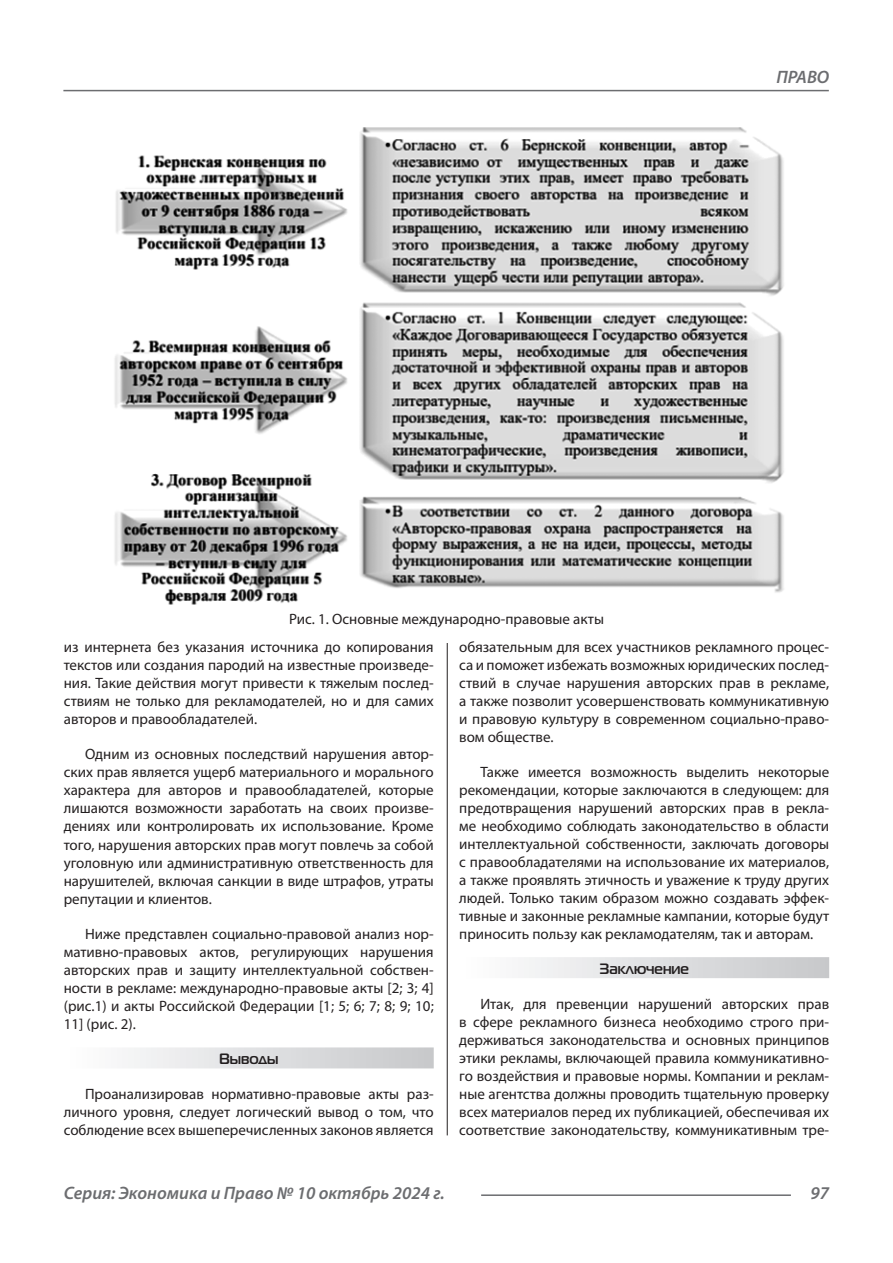
<style>
.page{position:relative;width:893px;height:1263px;background:#fff}
.page>*{position:absolute;margin:0;border:0;box-sizing:border-box;transform-origin:0 0}
.t1{font:italic 600 18px "Myriad Pro";color:#6c6d70}
.Статья_текст{font:15px/18px "Myriad Pro";color:#231f20;text-align:justify}
.Статья_подзаголовок{font:700 15px "Magistral C";color:#231f20}
</style>
<div class="page">
<hr style="left:447px;top:128px;width:1px;height:1007px;background:#231f20">
<hr style="left:63px;top:90px;width:766px;height:1px;background:#6c6d70">
<hr style="left:481px;top:1194px;width:310px;height:2px;background:#6c6d70">
<div style="left:64px;top:1047px;width:370px;height:21px;background:linear-gradient(to right,#fefeff,#c6c8ca)"></div>
<div style="left:459px;top:957px;width:370px;height:21px;background:linear-gradient(to right,#fefeff,#c6c8ca)"></div>
<div style="left:443px;top:624px;width:9px;height:18px;background:#fff"></div>
<img style="left:114px;top:127px;width:670px;height:479px">
<p class="t1" style="left:776px;top:66px;width:54px">ПРАВО</p>
<p class="Статья_текст" style="left:289px;top:609px;width:316px">Рис. 1. Основные международно-правовые акты</p>
<p class="Статья_текст" style="left:64px;top:638px;width:371px">из интернета без указания источника до копирования текстов или создания пародий на известные произведе&shy;ния. Такие действия могут привести к тяжелым послед&shy;ствиям не только для рекламодателей, но и для самих авторов и правообладателей.</p>
<p class="Статья_текст" style="left:64px;top:745px;width:371px;text-indent:21px">Одним из основных последствий нарушения автор&shy;ских прав является ущерб материального и морального характера для авторов и правообладателей, которые лишаются возможности заработать на своих произве&shy;дениях или контролировать их использование. Кроме того, нарушения авторских прав могут повлечь за собой уголовную или административную ответственность для нарушителей, включая санкции в виде штрафов, утраты репутации и клиентов.</p>
<p class="Статья_текст" style="left:64px;top:924px;width:371px;text-indent:21px">Ниже представлен социально-правовой анализ нор&shy;мативно-правовых актов, регулирующих нарушения авторских прав и защиту интеллектуальной собствен&shy;ности в рекламе: международно-правовые акты [2; 3; 4] (рис.1) и акты Российской Федерации [1; 5; 6; 7; 8; 9; 10; 11] (рис. 2).</p>
<p class="Статья_подзаголовок" style="left:219px;top:1050px;width:61px">Выводы</p>
<p class="Статья_текст" style="left:64px;top:1085px;width:371px;text-indent:21px">Проанализировав нормативно-правовые акты раз&shy;личного уровня, следует логический вывод о том, что соблюдение всех вышеперечисленных законов является</p>
<p class="Статья_текст" style="left:459px;top:638px;width:371px">обязательным для всех участников рекламного процес&shy;са и поможет избежать возможных юридических послед&shy;ствий в случае нарушения авторских прав в рекламе, а также позволит усовершенствовать коммуникативную и правовую культуру в современном социально-право&shy;вом обществе.</p>
<p class="Статья_текст" style="left:459px;top:763px;width:371px;text-indent:21px">Также имеется возможность выделить некоторые рекомендации, которые заключаются в следующем: для предотвращения нарушений авторских прав в рекла&shy;ме необходимо соблюдать законодательство в области интеллектуальной собственности, заключать договоры с правообладателями на использование их материалов, а также проявлять этичность и уважение к труду других людей. Только таким образом можно создавать эффек&shy;тивные и законные рекламные кампании, которые будут приносить пользу как рекламодателям, так и авторам.</p>
<p class="Статья_подзаголовок" style="left:599px;top:960px;width:91px">Заключение</p>
<p class="Статья_текст" style="left:459px;top:995px;width:371px;text-indent:21px">Итак, для превенции нарушений авторских прав в сфере рекламного бизнеса необходимо строго при&shy;держиваться законодательства и основных принципов этики рекламы, включающей правила коммуникативно&shy;го воздействия и правовые нормы. Компании и реклам&shy;ные агентства должны проводить тщательную проверку всех материалов перед их публикацией, обеспечивая их соответствие законодательству, коммуникативным тре-</p>
<p class="t1" style="left:64px;top:1182px;width:383px">Серия: Экономика и Право № 10 октябрь 2024 г.</p>
<p class="t1" style="left:810px;top:1182px;width:20px">97</p>
</div>
